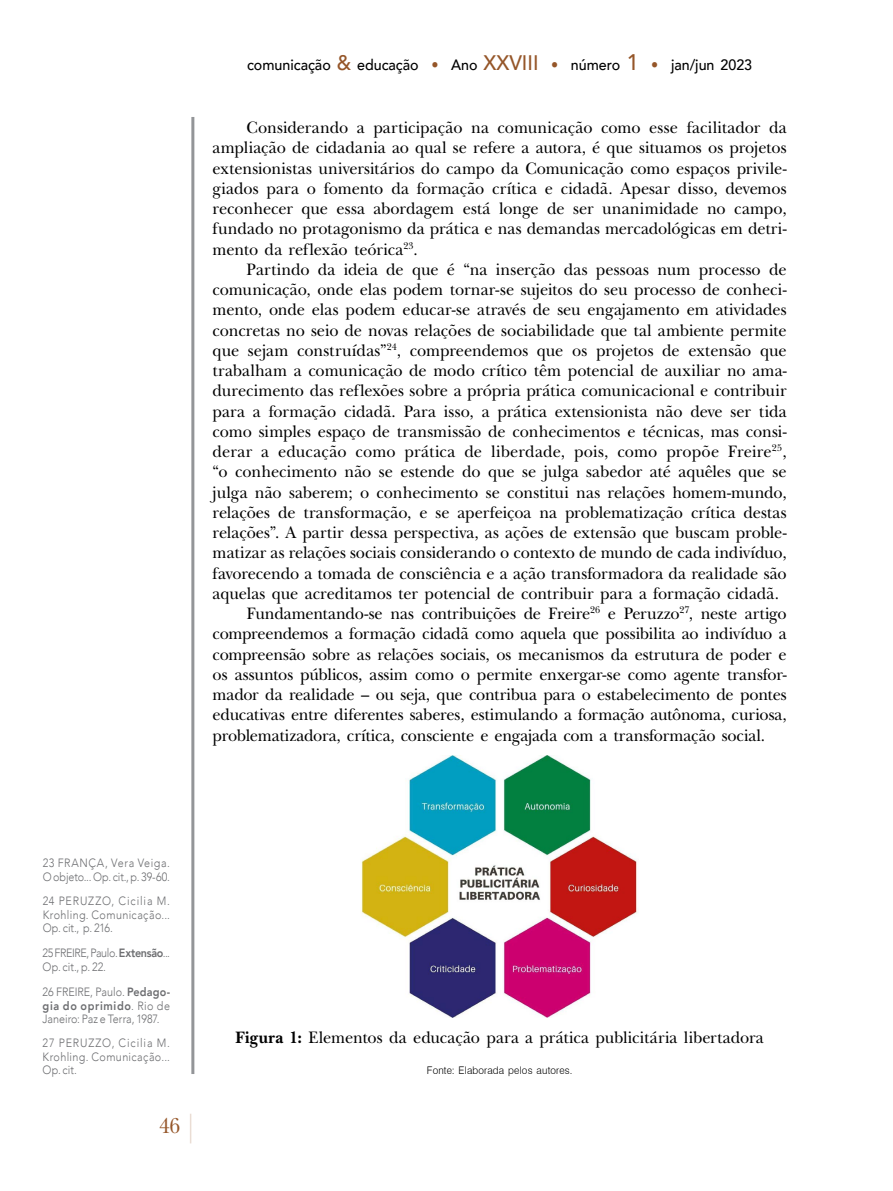
<style>
.page{position:relative;width:893px;height:1191px;background:#fff}
.page>*{position:absolute;margin:0;border:0;box-sizing:border-box;transform-origin:0 0}
.t1{font:22.5px "New Baskerville Std";color:#955629;scale:.9 1}
.t2{font:17.25px/20.2px "New Baskerville Std";letter-spacing:-.005em;color:#000;text-align:justify;scale:.95 1}
.t3{font:500 15px "Avenir";color:#000;scale:.95 1}
.t4{font:300 12px/13.5px "Avenir";letter-spacing:.03em;color:#6d6e71;text-align:justify;scale:.9 1}
.t5{font:300 12px/13.5px "Avenir";letter-spacing:-.03em;color:#6d6e71;scale:.9 1}
.t6{font:300 10.5px "Swiss 721 BT";letter-spacing:.015em;color:#000;scale:.95 1}
.s1{font-size:21px;color:#955629}
.s2{color:#955629}
.s3{font-size:22.5px;color:#955629}
.s4{font-weight:800}
.s5{font-weight:700}
</style>
<div class="page">
<hr style="left:191px;top:117px;width:3px;height:957px;background:#939598">
<hr style="left:190px;top:1113px;width:1px;height:30px;background:#eaddd4">
<img style="left:361px;top:755px;width:276px;height:262px">
<p class="t3" style="left:247px;top:52px;width:533px">comunicação <span class="s1">&amp;</span> educação <span class="s2">•</span> Ano <span class="s1">XXVIII</span> <span class="s2">•</span> número <span class="s3">1</span> <span class="s2">•</span> jan/jun 2023</p>
<p class="t2" style="left:213px;top:117px;width:606px;text-indent:34px">Considerando a participação na comunicação como esse facilitador da ampliação de cidadania ao qual se refere a autora, é que situamos os projetos extensionistas universitários do campo da Comunicação como espaços privile&shy;giados para o fomento da formação crítica e cidadã. Apesar disso, devemos reconhecer que essa abordagem está longe de ser unanimidade no campo, fundado no protagonismo da prática e nas demandas mercadológicas em detri&shy;mento da reflexão teórica<sup>23</sup>.</p>
<p class="t2" style="left:247px;top:259px;width:570px">Partindo da ideia de que é “na inserção das pessoas num processo de</p>
<p class="t2" style="left:213px;top:279px;width:606px">comunicação, onde elas podem tornar-se sujeitos do seu processo de conheci-</p>
<p class="t2" style="left:213px;top:300px;width:606px">mento, onde elas podem educar-se através de seu engajamento em atividades</p>
<p class="t2" style="left:213px;top:320px;width:606px">concretas no seio de novas relações de sociabilidade que tal ambiente permite</p>
<p class="t2" style="left:213px;top:340px;width:606px">que sejam construídas”<sup>24</sup>, compreendemos que os projetos de extensão que</p>
<p class="t2" style="left:213px;top:360px;width:606px">trabalham a comunicação de modo crítico têm potencial de auxiliar no ama-</p>
<p class="t2" style="left:213px;top:381px;width:606px">durecimento das reflexões sobre a própria prática comunicacional e contribuir</p>
<p class="t2" style="left:213px;top:401px;width:606px">para a formação cidadã. Para isso, a prática extensionista não deve ser tida</p>
<p class="t2" style="left:213px;top:421px;width:606px">como simples espaço de transmissão de conhecimentos e técnicas, mas consi-</p>
<p class="t2" style="left:213px;top:441px;width:606px">derar a educação como prática de liberdade, pois, como propõe Freire<sup>25</sup>,</p>
<p class="t2" style="left:213px;top:462px;width:606px">“o conhecimento não se estende do que se julga sabedor até aquêles que se</p>
<p class="t2" style="left:213px;top:482px;width:606px">julga não saberem; o conhecimento se constitui nas relações homem-mundo,</p>
<p class="t2" style="left:213px;top:502px;width:606px">relações de transformação, e se aperfeiçoa na problematização crítica destas</p>
<p class="t2" style="left:213px;top:522px;width:606px">relações”. A partir dessa perspectiva, as ações de extensão que buscam proble-</p>
<p class="t2" style="left:213px;top:543px;width:606px">matizar as relações sociais considerando o contexto de mundo de cada indivíduo,</p>
<p class="t2" style="left:213px;top:563px;width:606px">favorecendo a tomada de consciência e a ação transformadora da realidade são</p>
<p class="t2" style="left:213px;top:583px;width:598px">aquelas que acreditamos ter potencial de contribuir para a formação cidadã.</p>
<p class="t2" style="left:247px;top:603px;width:570px">Fundamentando-se nas contribuições de Freire<sup>26</sup> e Peruzzo<sup>27</sup>, neste artigo</p>
<p class="t2" style="left:213px;top:624px;width:606px">compreendemos a formação cidadã como aquela que possibilita ao indivíduo a</p>
<p class="t2" style="left:213px;top:644px;width:606px">compreensão sobre as relações sociais, os mecanismos da estrutura de poder e</p>
<p class="t2" style="left:213px;top:664px;width:606px">os assuntos públicos, assim como o permite enxergar-se como agente transfor-</p>
<p class="t2" style="left:213px;top:684px;width:606px">mador da realidade – ou seja, que contribua para o estabelecimento de pontes</p>
<p class="t2" style="left:213px;top:705px;width:606px">educativas entre diferentes saberes, estimulando a formação autônoma, curiosa,</p>
<p class="t2" style="left:213px;top:725px;width:583px">problematizadora, crítica, consciente e engajada com a transformação social.</p>
<p class="t4" style="left:43px;top:856px;width:143px">23 FRANÇA, Vera Veiga.<br>O objeto... Op. cit., p. 39-60.</p>
<p class="t4" style="left:43px;top:894px;width:143px">24 PERUZZO, Cicilia M.<br>Krohling. Comunicação...<br>Op. cit., p. 216.</p>
<p class="t5" style="left:43px;top:946px;width:143px">25 FREIRE, Paulo. <span class="s4">Extensão</span>...<br>Op. cit., p. 22.</p>
<p class="t4" style="left:43px;top:985px;width:143px">26 FREIRE, Paulo. <span class="s4">Pedago&shy;gia do oprimido</span>. Rio de Janeiro: Paz e Terra, 1987.</p>
<p class="t4" style="left:43px;top:1036px;width:143px">27 PERUZZO, Cicilia M.<br>Krohling. Comunicação...<br>Op. cit.</p>
<h1 class="t1" style="left:159px;top:1112px;width:25px">46</h1>
<p class="t2" style="left:236px;top:1027px;width:557px"><span class="s5">Figura 1:</span> Elementos da educação para a prática publicitária libertadora</p>
<p class="t6" style="left:427px;top:1063px;width:155px">Fonte: Elaborada pelos autores.</p>
</div>
